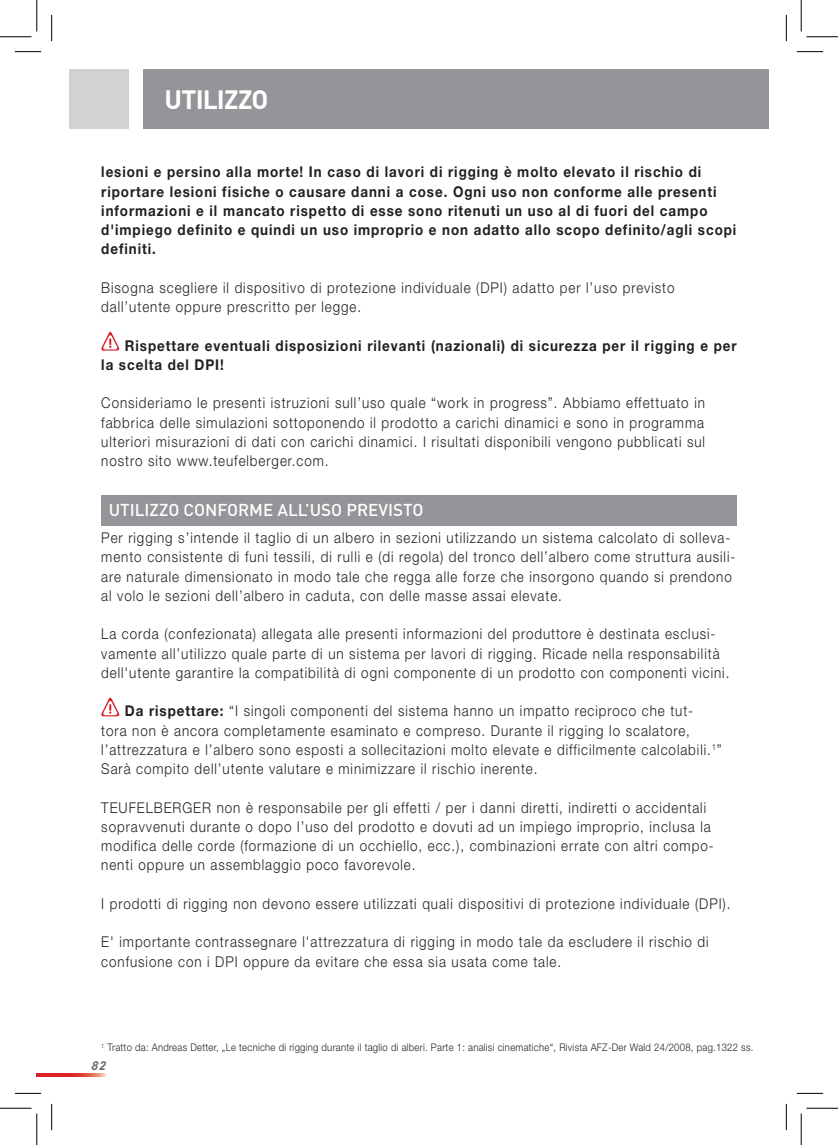
<style>
.page{position:relative;width:838px;height:1145px;background:#fff}
.page>*{position:absolute;margin:0;border:0;box-sizing:border-box;transform-origin:0 0}
.t1{font:700 26.25px "DIN";letter-spacing:-.03em;color:#fff}
.t2{font:500 16.97px "DIN";color:#fff}
.t3{font:300 14.88px/19.2px "Helvetica Neue LT";letter-spacing:.07em;color:#231f20;scale:.9 1}
.t4{font:700 14.88px/19.2px "Helvetica Neue LT";letter-spacing:.07em;color:#231f20;scale:.9 1}
.t5{font:italic 700 12.25px "Arial";color:#6c6d70}
.t6{font:300 10.5px "Helvetica Neue LT";letter-spacing:.03em;color:#231f20;scale:.9 1}
.s1{font-weight:700}
</style>
<div class="page">
<svg style="left:37px;top:1074px;width:69px;height:2px"></svg>
<div style="left:143px;top:69px;width:625px;height:60px;background:#939598"></div>
<div style="left:69px;top:69px;width:60px;height:60px;background:#d1d2d4"></div>
<svg style="left:101px;top:331px;width:19px;height:20px"></svg>
<svg style="left:101px;top:697px;width:19px;height:19px"></svg>
<div style="left:101px;top:495px;width:635px;height:31px;background:#939598"></div>
<svg style="left:15px;top:51px;width:26px;height:1px"></svg>
<svg style="left:796px;top:51px;width:27px;height:1px"></svg>
<svg style="left:15px;top:1093px;width:26px;height:1px"></svg>
<svg style="left:796px;top:1093px;width:27px;height:1px"></svg>
<svg style="left:51px;top:15px;width:1px;height:26px"></svg>
<svg style="left:51px;top:1104px;width:1px;height:26px"></svg>
<svg style="left:786px;top:15px;width:1px;height:26px"></svg>
<svg style="left:786px;top:1104px;width:1px;height:26px"></svg>
<hr style="left:0;top:36px;width:32px;height:1px;background:#000">
<hr style="left:806px;top:36px;width:31px;height:1px;background:#000">
<hr style="left:0;top:1108px;width:32px;height:1px;background:#000">
<hr style="left:806px;top:1108px;width:31px;height:1px;background:#000">
<hr style="left:36px;top:0;width:1px;height:31px;background:#000">
<hr style="left:36px;top:1113px;width:1px;height:32px;background:#000">
<hr style="left:800px;top:0;width:1px;height:31px;background:#000">
<hr style="left:800px;top:1113px;width:1px;height:32px;background:#000">
<h1 class="t1" style="left:164px;top:82px;width:105px">UTILIZZO</h1>
<p class="t4" style="left:101px;top:162px;width:707px">lesioni e persino alla morte! In caso di lavori di rigging è molto elevato il rischio di riportare lesioni fisiche o causare danni a cose. Ogni uso non conforme alle presenti informazioni e il mancato rispetto di esse sono ritenuti un uso al di fuori del campo d'impiego definito e quindi un uso improprio e non adatto allo scopo definito/agli scopi definiti.</p>
<p class="t3" style="left:101px;top:278px;width:638px">Bisogna scegliere il dispositivo di protezione individuale (DPI) adatto per l’uso previsto dall’utente oppure prescritto per legge.</p>
<p class="t4" style="left:101px;top:335px;width:707px;text-indent:24px">Rispettare eventuali disposizioni rilevanti (nazionali) di sicurezza per il rigging e per la scelta del DPI!</p>
<p class="t3" style="left:101px;top:393px;width:672px;text-align:justify">Consideriamo le presenti istruzioni sull’uso quale “work in progress”. Abbiamo effettuato in fabbrica delle simulazioni sottoponendo il prodotto a carichi dinamici e sono in programma ulteriori misurazioni di dati con carichi dinamici. I risultati disponibili vengono pubblicati sul nostro sito www.teufelberger.com.</p>
<p class="t2" style="left:109px;top:499px;width:316px">UTILIZZO CONFORME ALL’USO PREVISTO</p>
<p class="t3" style="left:101px;top:528px;width:706px">Per rigging s’intende il taglio di un albero in sezioni utilizzando un sistema calcolato di solleva&shy;mento consistente di funi tessili, di rulli e (di regola) del tronco dell’albero come struttura ausili&shy;are naturale dimensionato in modo tale che regga alle forze che insorgono quando si prendono al volo le sezioni dell’albero in caduta, con delle masse assai elevate.</p>
<p class="t3" style="left:101px;top:624px;width:699px">La corda (confezionata) allegata alle presenti informazioni del produttore è destinata esclusi&shy;vamente all’utilizzo quale parte di un sistema per lavori di rigging. Ricade nella responsabilità dell'utente garantire la compatibilità di ogni componente di un prodotto con componenti vicini.</p>
<p class="t3" style="left:101px;top:701px;width:690px;text-indent:24px"><span class="s1">Da rispettare:</span> “I singoli componenti del sistema hanno un impatto reciproco che tut&shy;tora non è ancora completamente esaminato e compreso. Durante il rigging lo scalatore, l’attrezzatura e l’albero sono esposti a sollecitazioni molto elevate e difficilmente calcolabili.<sup>1</sup>” Sarà compito dell’utente valutare e minimizzare il rischio inerente.</p>
<p class="t3" style="left:101px;top:797px;width:681px">TEUFELBERGER non è responsabile per gli effetti / per i danni diretti, indiretti o accidentali sopravvenuti durante o dopo l’uso del prodotto e dovuti ad un impiego improprio, inclusa la modifica delle corde (formazione di un occhiello, ecc.), combinazioni errate con altri compo&shy;nenti oppure un assemblaggio poco favorevole.</p>
<p class="t3" style="left:101px;top:894px;width:700px">I prodotti di rigging non devono essere utilizzati quali dispositivi di protezione individuale (DPI).</p>
<p class="t3" style="left:101px;top:932px;width:676px">E' importante contrassegnare l'attrezzatura di rigging in modo tale da escludere il rischio di confusione con i DPI oppure da evitare che essa sia usata come tale.</p>
<p class="t6" style="left:101px;top:1041px;width:726px"><sup>1</sup> Tratto da: Andreas Detter, „Le tecniche di rigging durante il taglio di alberi. Parte 1: analisi cinematiche“, Rivista AFZ-Der Wald 24/2008, pag.1322 ss.</p>
<p class="t5" style="left:91px;top:1058px;width:18px">82</p>
</div>
